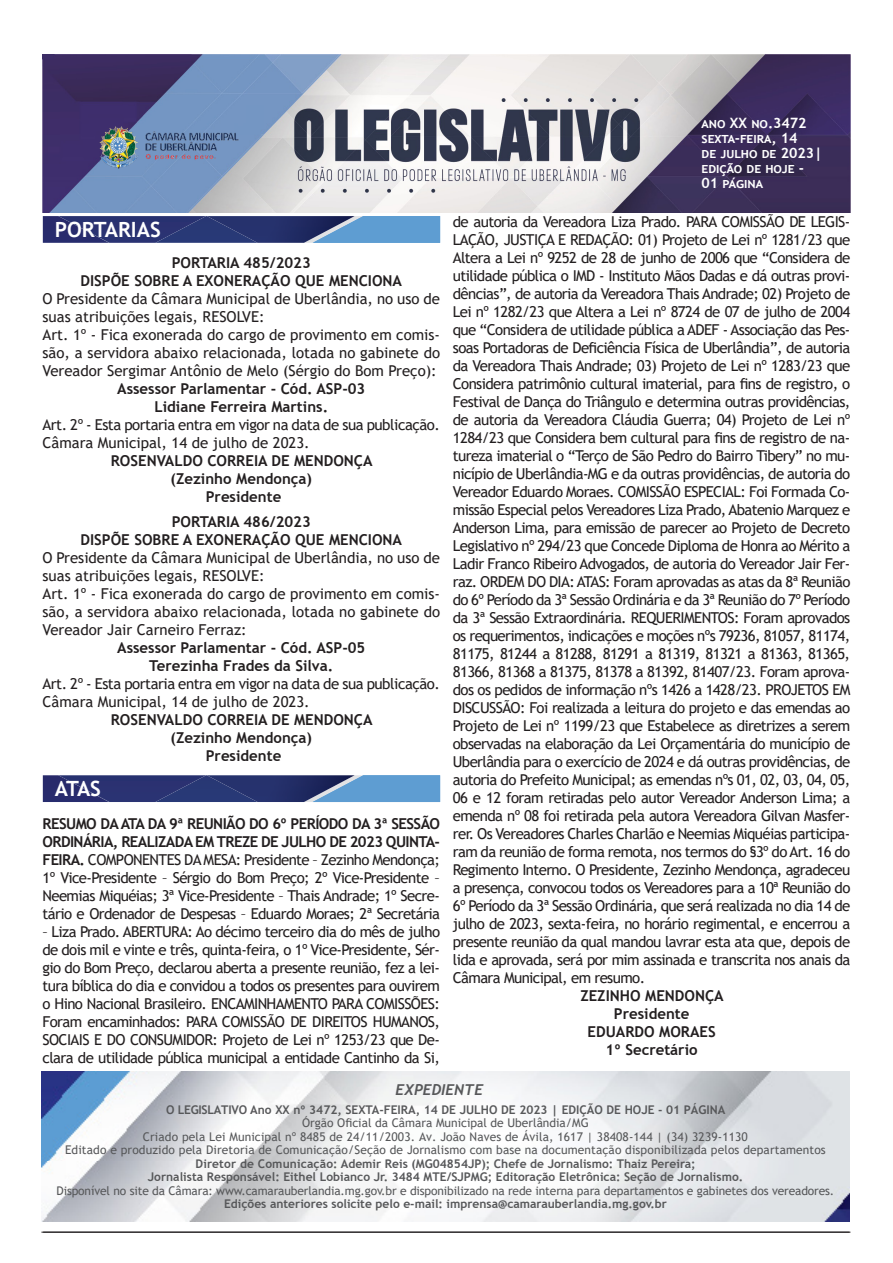
<style>
.page{position:relative;width:893px;height:1263px;background:#fff}
.page>*{position:absolute;margin:0;border:0;box-sizing:border-box;transform-origin:0 0}
.t1{font:700 21px "Trebuchet MS";color:#fff}
.t2{font:15px/18px "Trebuchet MS";color:#231f20;text-align:justify}
.t3{font:700 15px "Trebuchet MS";color:#231f20}
.t4{font:15px "Trebuchet MS";letter-spacing:-.03em;color:#231f20}
.t5{font:italic 700 15px "Trebuchet";color:#57585a}
.t6{font:700 14.25px/15px "Trebuchet MS";color:#fff}
.t7{font:12px "Trebuchet MS";letter-spacing:.01em;color:#57585a}
.t8{font:700 12px "Trebuchet MS";color:#57585a}
.t9{font:12px/13.5px "Trebuchet MS";letter-spacing:-.01em;color:#57585a;text-align:center}
.s1{font-weight:700}
</style>
<div class="page">
<hr style="left:41px;top:1232px;width:808px;height:1px;background:#231f20">
<img style="left:43px;top:54px;width:807px;height:159px">
<img style="left:77px;top:96px;width:184px;height:104px">
<svg style="left:43px;top:216px;width:164px;height:27px;background:#2b3472"></svg>
<img style="left:207px;top:216px;width:106px;height:27px">
<svg style="left:313px;top:216px;width:127px;height:27px;background:#5c90c2"></svg>
<div style="left:43px;top:775px;width:164px;height:27px;background:#283171"></div>
<img style="left:207px;top:775px;width:106px;height:27px">
<svg style="left:313px;top:775px;width:127px;height:27px;background:#5d91c2"></svg>
<img style="left:41px;top:1072px;width:808px;height:149px">
<hr style="left:43px;top:1232px;width:807px;height:1px;background:#231f20">
<p class="t1" style="left:55px;top:217px;width:107px">PORTARIAS</p>
<p class="t3" style="left:172px;top:253px;width:141px">PORTARIA 485/2023</p>
<p class="t3" style="left:80px;top:271px;width:323px">DISPÕE SOBRE A EXONERAÇÃO QUE MENCIONA</p>
<p class="t2" style="left:43px;top:289px;width:399px">O Presidente da Câmara Municipal de Uberlândia, no uso de suas atribuições legais, RESOLVE:</p>
<p class="t2" style="left:43px;top:325px;width:399px">Art. 1º - Fica exonerada do cargo de provimento em comis&shy;são, a servidora abaixo relacionada, lotada no gabinete do Vereador Sergimar Antônio de Melo (Sérgio do Bom Preço):</p>
<p class="t3" style="left:117px;top:379px;width:250px">Assessor Parlamentar - Cód. ASP-03</p>
<p class="t3" style="left:154px;top:397px;width:175px">Lidiane Ferreira Martins.</p>
<p class="t4" style="left:43px;top:415px;width:399px">Art. 2º - Esta portaria entra em vigor na data de sua publicação.</p>
<p class="t2" style="left:43px;top:433px;width:269px">Câmara Municipal, 14 de julho de 2023.</p>
<p class="t3" style="left:111px;top:451px;width:263px">ROSENVALDO CORREIA DE MENDONÇA</p>
<p class="t3" style="left:171px;top:469px;width:143px">(Zezinho Mendonça)</p>
<p class="t3" style="left:206px;top:487px;width:77px">Presidente</p>
<p class="t3" style="left:172px;top:512px;width:141px">PORTARIA 486/2023</p>
<p class="t3" style="left:80px;top:530px;width:323px">DISPÕE SOBRE A EXONERAÇÃO QUE MENCIONA</p>
<p class="t2" style="left:43px;top:548px;width:399px">O Presidente da Câmara Municipal de Uberlândia, no uso de suas atribuições legais, RESOLVE:</p>
<p class="t2" style="left:43px;top:584px;width:399px">Art. 1º - Fica exonerada do cargo de provimento em comis&shy;são, a servidora abaixo relacionada, lotada no gabinete do Vereador Jair Carneiro Ferraz:</p>
<p class="t3" style="left:117px;top:638px;width:250px">Assessor Parlamentar - Cód. ASP-05</p>
<p class="t3" style="left:149px;top:656px;width:186px">Terezinha Frades da Silva.</p>
<p class="t4" style="left:43px;top:674px;width:399px">Art. 2º - Esta portaria entra em vigor na data de sua publicação.</p>
<p class="t2" style="left:43px;top:692px;width:269px">Câmara Municipal, 14 de julho de 2023.</p>
<p class="t3" style="left:111px;top:710px;width:263px">ROSENVALDO CORREIA DE MENDONÇA</p>
<p class="t3" style="left:171px;top:728px;width:143px">(Zezinho Mendonça)</p>
<p class="t3" style="left:206px;top:746px;width:77px">Presidente</p>
<p class="t1" style="left:55px;top:776px;width:48px">ATAS</p>
<p class="t2" style="left:43px;top:815px;width:399px"><span class="s1">RESUMO DA ATA DA 9ª REUNIÃO DO 6º PERÍODO DA 3ª SESSÃO ORDINÁRIA, REALIZADA EM TREZE DE JULHO DE 2023 QUINTA-FEIRA.</span> COMPONENTES DA MESA: Presidente – Zezinho Mendonça; 1º Vice-Presidente – Sérgio do Bom Preço; 2º Vice-Presidente – Neemias Miquéias; 3ª Vice-Presidente – Thais Andrade; 1º Secre&shy;tário e Ordenador de Despesas – Eduardo Moraes; 2ª Secretária</p>
<p class="t2" style="left:43px;top:923px;width:399px">– Liza Prado. ABERTURA: Ao décimo terceiro dia do mês de julho de dois mil e vinte e três, quinta-feira, o 1º Vice-Presidente, Sér&shy;gio do Bom Preço, declarou aberta a presente reunião, fez a lei&shy;tura bíblica do dia e convidou a todos os presentes para ouvirem o Hino Nacional Brasileiro. ENCAMINHAMENTO PARA COMISSÕES:<br>Foram encaminhados: PARA COMISSÃO DE DIREITOS HUMANOS, SOCIAIS E DO CONSUMIDOR: Projeto de Lei nº 1253/23 que De&shy;clara de utilidade pública municipal a entidade Cantinho da Si,</p>
<p class="t6" style="left:702px;top:116px;width:107px">ano XX no.3472</p>
<p class="t6" style="left:702px;top:131px;width:97px">sexta-feira, 14</p>
<p class="t6" style="left:702px;top:146px;width:122px">de julho de 2023|</p>
<p class="t6" style="left:702px;top:161px;width:104px">edição de hoje -</p>
<p class="t6" style="left:702px;top:176px;width:63px">01 página</p>
<p class="t6" style="left:702px;top:122px;width:107px">ano X no.33 1</p>
<p class="t6" style="left:694px;top:123px;width:118px">ano XX no.3429 terça-feira, 09 de maio de 2023|</p>
<p class="t6" style="left:694px;top:168px;width:104px">edição de hoje -</p>
<p class="t6" style="left:694px;top:183px;width:69px">02 páginas</p>
<p class="t6" style="left:702px;top:137px;width:124px">quinta-feira, 09 de março de 2023 | edição de hoje -</p>
<p class="t6" style="left:702px;top:182px;width:69px">02 páginas</p>
<p class="t6" style="left:710px;top:182px;width:10px">3</p>
<p class="t2" style="left:453px;top:212px;width:399px">de autoria da Vereadora Liza Prado. PARA COMISSÃO DE LEGIS-LAÇÃO, JUSTIÇA E REDAÇÃO: 01) Projeto de Lei nº 1281/23 que Altera a Lei nº 9252 de 28 de junho de 2006 que “Considera de utilidade pública o IMD - Instituto Mãos Dadas e dá outras provi&shy;dências”, de autoria da Vereadora Thais Andrade; 02) Projeto de Lei nº 1282/23 que Altera a Lei nº 8724 de 07 de julho de 2004 que “Considera de utilidade pública a ADEF - Associação das Pes&shy;soas Portadoras de Deficiência Física de Uberlândia”, de autoria da Vereadora Thais Andrade; 03) Projeto de Lei nº 1283/23 que Considera patrimônio cultural imaterial, para fins de registro, o Festival de Dança do Triângulo e determina outras providências, de autoria da Vereadora Cláudia Guerra; 04) Projeto de Lei nº 1284/23 que Considera bem cultural para fins de registro de na&shy;tureza imaterial o “Terço de São Pedro do Bairro Tibery” no mu&shy;nicípio de Uberlândia-MG e da outras providências, de autoria do Vereador Eduardo Moraes. COMISSÃO ESPECIAL: Foi Formada Co&shy;missão Especial pelos Vereadores Liza Prado, Abatenio Marquez e Anderson Lima, para emissão de parecer ao Projeto de Decreto Legislativo nº 294/23 que Concede Diploma de Honra ao Mérito a Ladir Franco Ribeiro Advogados, de autoria do Vereador Jair Fer&shy;raz. ORDEM DO DIA: ATAS: Foram aprovadas as atas da 8ª Reunião do 6º Período da 3ª Sessão Ordinária e da 3ª Reunião do 7º Período da 3ª Sessão Extraordinária. REQUERIMENTOS: Foram aprovados os requerimentos, indicações e moções nºs 79236, 81057, 81174, 81175, 81244 a 81288, 81291 a 81319, 81321 a 81363, 81365, 81366, 81368 a 81375, 81378 a 81392, 81407/23. Foram aprova&shy;dos os pedidos de informação nºs 1426 a 1428/23. PROJETOS EM DISCUSSÃO: Foi realizada a leitura do projeto e das emendas ao Projeto de Lei nº 1199/23 que Estabelece as diretrizes a serem observadas na elaboração da Lei Orçamentária do município de Uberlândia para o exercício de 2024 e dá outras providências, de autoria do Prefeito Municipal; as emendas nºs 01, 02, 03, 04, 05, 06 e 12 foram retiradas pelo autor Vereador Anderson Lima; a emenda nº 08 foi retirada pela autora Vereadora Gilvan Masfer&shy;rer. Os Vereadores Charles Charlão e Neemias Miquéias participa&shy;ram da reunião de forma remota, nos termos do §3º do Art. 16 do Regimento Interno. O Presidente, Zezinho Mendonça, agradeceu a presença, convocou todos os Vereadores para a 10ª Reunião do 6º Período da 3ª Sessão Ordinária, que será realizada no dia 14 de julho de 2023, sexta-feira, no horário regimental, e encerrou a presente reunião da qual mandou lavrar esta ata que, depois de lida e aprovada, será por mim assinada e transcrita nos anais da Câmara Municipal, em resumo.</p>
<p class="t3" style="left:580px;top:986px;width:145px">ZEZINHO MENDONÇA</p>
<p class="t3" style="left:614px;top:1004px;width:77px">Presidente</p>
<p class="t3" style="left:587px;top:1022px;width:130px">EDUARDO MORAES</p>
<p class="t3" style="left:606px;top:1040px;width:94px">1º Secretário</p>
<p class="t5" style="left:395px;top:1080px;width:90px">EXPEDIENTE</p>
<p class="t8" style="left:166px;top:1102px;width:561px">O LEGISLATIVO Ano XX nº 3472, SEXTA-FEIRA, 14 DE JULHO DE 2023 | EDIÇÃO DE HOJE - 01 PÁGINA</p>
<p class="t7" style="left:302px;top:1115px;width:288px">Órgão Oficial da Câmara Municipal de Uberlândia/MG</p>
<p class="t7" style="left:143px;top:1129px;width:606px">Criado pela Lei Municipal nº 8485 de 24/11/2003. Av. João Naves de Ávila, 1617 | 38408-144 | (34) 3239-1130</p>
<p class="t7" style="left:65px;top:1142px;width:762px">Editado e produzido pela Diretoria de Comunicação/Seção de Jornalismo com base na documentação disponibilizada pelos departamentos</p>
<p class="t8" style="left:195px;top:1156px;width:502px">Diretor de Comunicação: Ademir Reis (MG04854JP); Chefe de Jornalismo: Thaiz Pereira;</p>
<p class="t8" style="left:148px;top:1170px;width:597px">Jornalista Responsável: Eithel Lobianco Jr. 3484 MTE/SJPMG; Editoração Eletrônica: Seção de Jornalismo.</p>
<p class="t9" style="left:56px;top:1184px;width:779px">Disponível no site da Câmara: www.camarauberlandia.mg.gov.br e disponibilizado na rede interna para departamentos e gabinetes dos vereadores.<br><span class="s1">Edições anteriores solicite pelo e-mail: imprensa@camarauberlandia.mg.gov.br</span></p>
</div>
